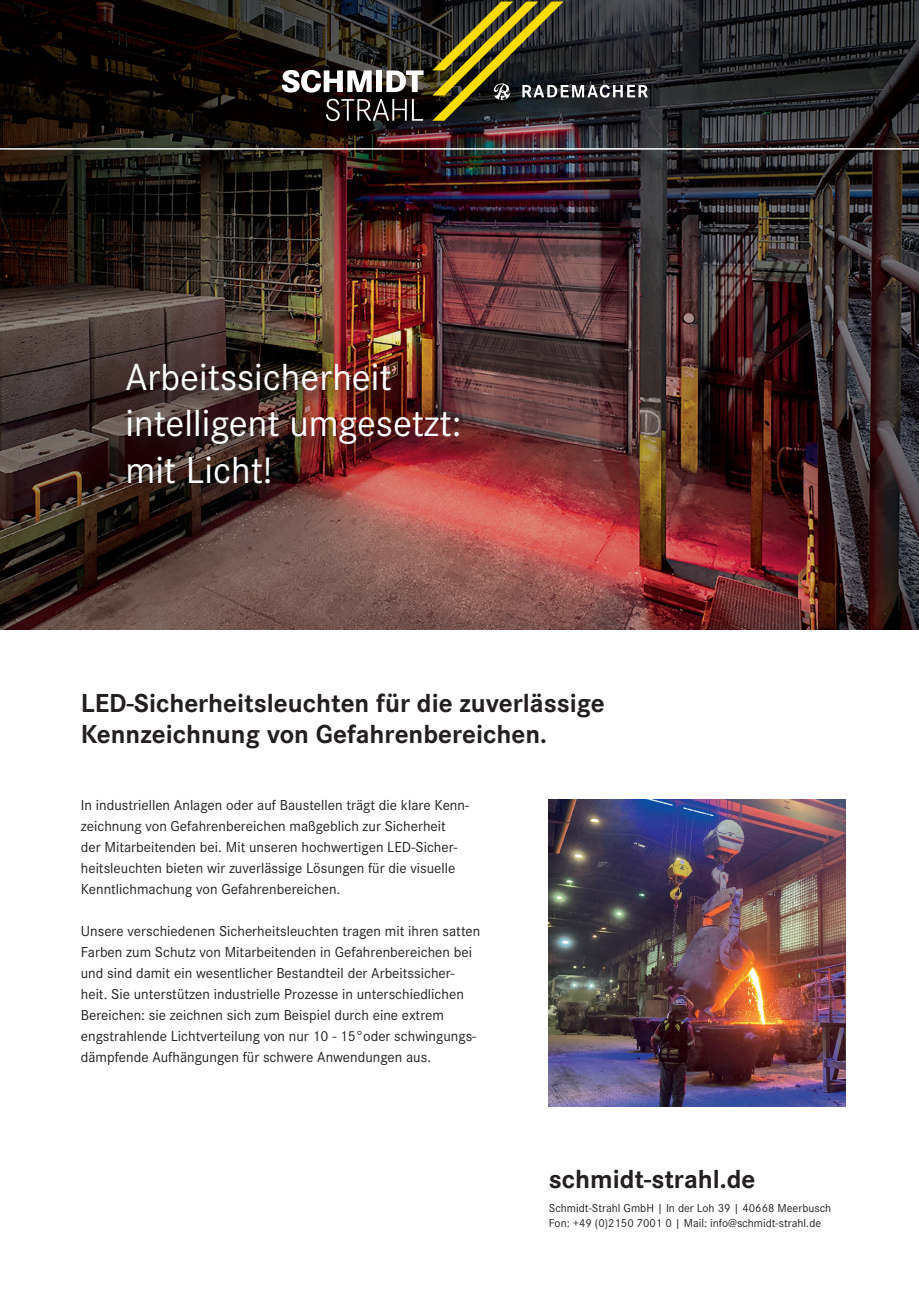
<style>
.page{position:relative;width:919px;height:1289px;background:#fff}
.page>*{position:absolute;margin:0;border:0;box-sizing:border-box;transform-origin:0 0}
.t1{font:39px/46.5px "Corporate S Pro";color:#fff}
.t2{font:700 27px/31.5px "Corporate S Pro";color:#231f20}
.t3{font:15px/21px "Corporate S Pro";color:#231f20}
.t4{font:12px/15px "Corporate S Pro";color:#231f20}
</style>
<div class="page">
<img style="left:0;top:0;width:918px;height:629px">
<hr style="left:0;top:148px;width:918px;height:2px;background:#fff">
<svg style="left:386px;top:70px;width:37px;height:22px"></svg>
<svg style="left:326px;top:99px;width:80px;height:22px;background:#453f3e"></svg>
<svg style="left:412px;top:99px;width:11px;height:22px"></svg>
<svg style="left:282px;top:70px;width:89px;height:23px"></svg>
<div style="left:376px;top:70px;width:6px;height:22px;background:#fff"></div>
<svg style="left:432px;top:2px;width:216px;height:119px;background:#444026"></svg>
<img style="left:549px;top:799px;width:296px;height:307px">
<div style="left:128px;top:365px;width:350px;height:137px;background:#231f20;opacity:.87"></div>
<h1 class="t1" style="left:125px;top:350px;width:338px">Arbeitssicherheit intelligent umgesetzt: mit Licht!</h1>
<h2 class="t2" style="left:81px;top:684px;width:525px">LED-Sicherheitsleuchten für die zuverlässige<br>Kennzeichnung von Gefahrenbereichen.</h2>
<p class="t3" style="left:81px;top:793px;width:390px">In industriellen Anlagen oder auf Baustellen trägt die klare Kenn&shy;zeichnung von Gefahrenbereichen maßgeblich zur Sicherheit der Mitarbeitenden bei. Mit unseren hochwertigen LED-Sicher&shy;heitsleuchten bieten wir zuverlässige Lösungen für die visuelle Kenntlichmachung von Gefahrenbereichen.</p>
<p class="t3" style="left:81px;top:919px;width:401px">Unsere verschiedenen Sicherheitsleuchten tragen mit ihren satten Farben zum Schutz von Mitarbeitenden in Gefahrenbereichen bei und sind damit ein wesentlicher Bestandteil der Arbeitssicher&shy;heit. Sie unterstützen industrielle Prozesse in unterschiedlichen Bereichen: sie zeichnen sich zum Beispiel durch eine extrem engstrahlende Lichtverteilung von nur 10 - 15°oder schwingungs&shy;dämpfende Aufhängungen für schwere Anwendungen aus.</p>
<h2 class="t2" style="left:549px;top:1161px;width:208px">schmidt-strahl.de</h2>
<p class="t4" style="left:549px;top:1199px;width:284px">Schmidt-Strahl GmbH | In der Loh 39 | 40668 Meerbusch<br>Fon: +49 (0)2150 7001 0 | Mail: info@schmidt-strahl.de</p>
</div>
